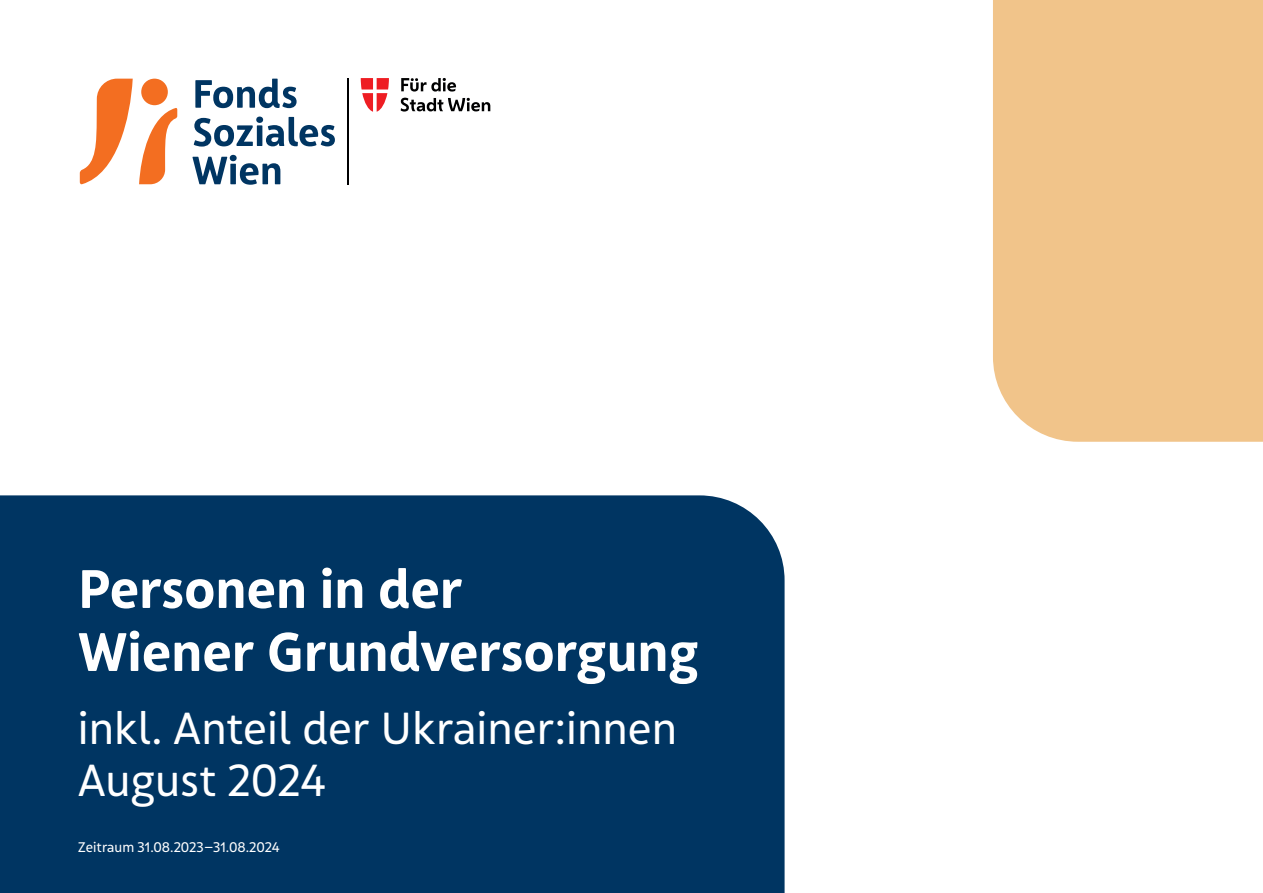
<style>
.page{position:relative;width:1263px;height:893px;background:#fff}
.page>*{position:absolute;margin:0;border:0;box-sizing:border-box;transform-origin:0 0}
.t1{font:700 52.5px/63px "FSW Sans Pro";color:#fff}
.t2{font:43.5px/52.2px "FSW Sans Pro";color:#fff}
.t3{font:13.5px "FSW Sans Pro";color:#fff}
</style>
<div class="page">
<div style="left:993px;top:0;width:270px;height:442px;background:#f1c48a"></div>
<div style="left:0;top:495px;width:784px;height:398px;background:#003562"></div>
<hr style="left:347px;top:78px;width:1px;height:107px;background:#000001">
<svg style="left:361px;top:78px;width:28px;height:34px"></svg>
<svg style="left:401px;top:78px;width:55px;height:14px"></svg>
<svg style="left:401px;top:98px;width:89px;height:14px"></svg>
<div style="left:141px;top:79px;width:27px;height:26px;background:#f36e21;border-radius:50%"></div>
<svg style="left:139px;top:108px;width:38px;height:76px"></svg>
<svg style="left:80px;top:79px;width:53px;height:106px"></svg>
<svg style="left:195px;top:79px;width:102px;height:29px"></svg>
<svg style="left:194px;top:117px;width:141px;height:30px"></svg>
<svg style="left:192px;top:155px;width:88px;height:30px"></svg>
<p class="t1" style="left:78px;top:557px;width:622px">Personen in der<br>Wiener Grundversorgung</p>
<p class="t2" style="left:78px;top:703px;width:601px">inkl. Anteil der Ukrainer:innen<br>August 2024</p>
<p class="t3" style="left:78px;top:839px;width:203px">Zeitraum 31.08.2023–31.08.2024</p>
</div>
